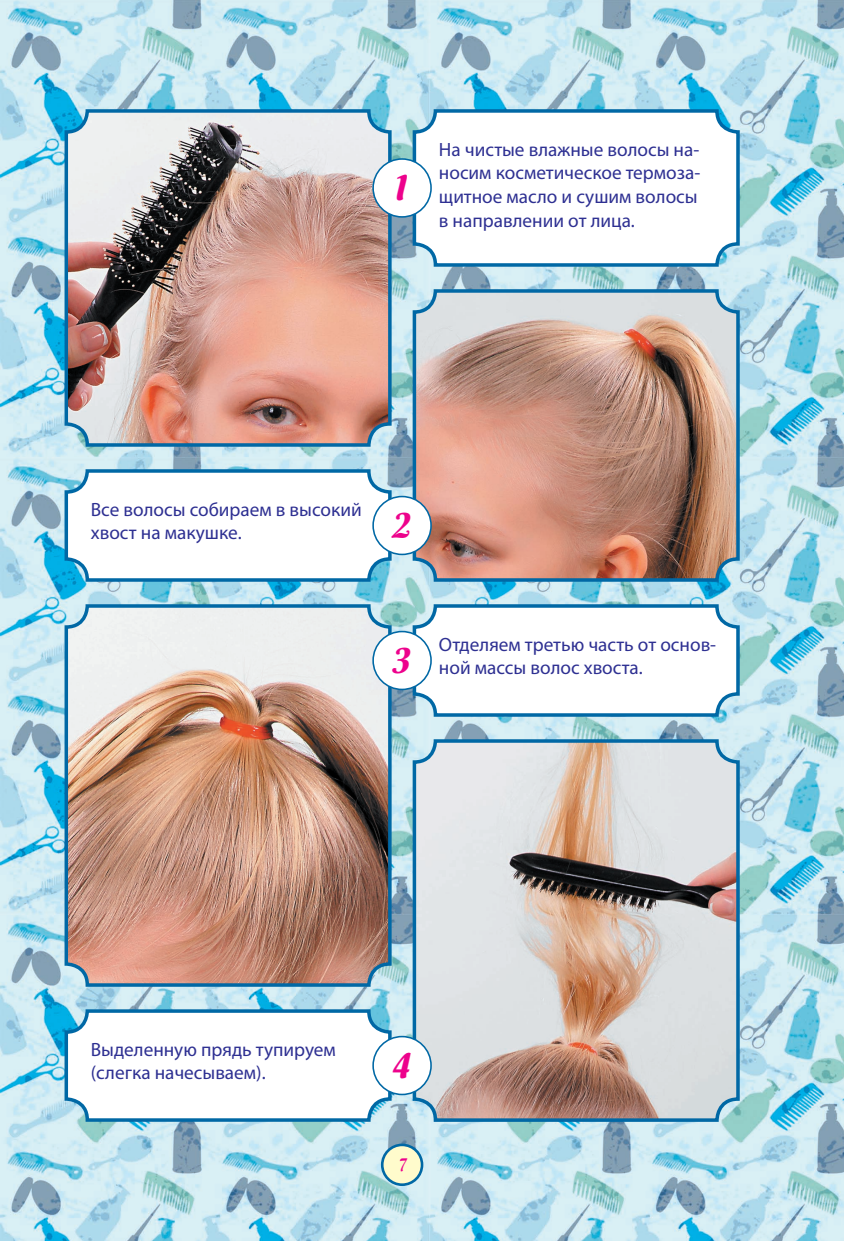
<style>
.page{position:relative;width:844px;height:1241px;background:#fff}
.page>*{position:absolute;margin:0;border:0;box-sizing:border-box;transform-origin:0 0}
.Number{font:35px "Lockon";color:#ed028c}
.Step_NextFr{font:19.25px/23.6px "Myriad Pro";color:#2e3092}
.PageNum{font:17.5px "Lockon";color:#ed028c;scale:.9 1}
</style>
<div class="page">
<img style="left:1px;top:0;width:842px;height:1240px">
<img style="left:414px;top:741px;width:323px;height:378px">
<div style="left:412px;top:739px;width:327px;height:382px;border:4px solid #0068a5;border-radius:21px"></div>
<img style="left:66px;top:606px;width:324px;height:378px">
<div style="left:64px;top:604px;width:327px;height:382px;border:4px solid #0068a5;border-radius:21px"></div>
<img style="left:414px;top:291px;width:323px;height:289px">
<div style="left:412px;top:289px;width:327px;height:292px;border:4px solid #0068a5;border-radius:21px"></div>
<img style="left:66px;top:111px;width:324px;height:334px">
<div style="left:64px;top:109px;width:327px;height:337px;border:4px solid #0068a5;border-radius:21px"></div>
<img style="left:0;top:0;width:1px;height:1240px">
<div style="left:414px;top:111px;width:323px;height:154px;background:#fff;border-radius:21px"></div>
<div style="left:412px;top:109px;width:327px;height:158px;border:4px solid #0068a5;border-radius:21px"></div>
<div style="left:66px;top:471px;width:324px;height:109px;background:#fff;border-radius:21px"></div>
<div style="left:64px;top:469px;width:327px;height:112px;border:4px solid #0068a5;border-radius:21px"></div>
<div style="left:66px;top:1010px;width:324px;height:109px;background:#fff;border-radius:21px"></div>
<div style="left:64px;top:1009px;width:327px;height:112px;border:4px solid #0068a5;border-radius:21px"></div>
<div style="left:414px;top:606px;width:323px;height:109px;background:#fff;border-radius:21px"></div>
<div style="left:412px;top:604px;width:327px;height:112px;border:4px solid #0068a5;border-radius:21px"></div>
<div style="left:373px;top:631px;width:58px;height:58px;background:#fff;border-radius:50%"></div>
<div style="left:372px;top:630px;width:59px;height:60px;border:2px solid #0068a5;border-radius:50%"></div>
<div style="left:373px;top:1036px;width:58px;height:58px;background:#fff;border-radius:50%"></div>
<div style="left:372px;top:1035px;width:59px;height:60px;border:2px solid #0068a5;border-radius:50%"></div>
<div style="left:373px;top:159px;width:58px;height:58px;background:#fff;border-radius:50%"></div>
<div style="left:372px;top:158px;width:59px;height:60px;border:2px solid #0068a5;border-radius:50%"></div>
<div style="left:373px;top:496px;width:58px;height:58px;background:#fff;border-radius:50%"></div>
<div style="left:372px;top:495px;width:59px;height:60px;border:2px solid #0068a5;border-radius:50%"></div>
<div style="left:382px;top:1144px;width:40px;height:40px;background:#fffbcc;border-radius:50%"></div>
<div style="left:381px;top:1143px;width:42px;height:42px;border:3px solid #0068a5;border-radius:50%"></div>
<p class="Number" style="left:392px;top:164px;width:20px">1</p>
<p class="Step_NextFr" style="left:439px;top:137px;width:263px">На чистые влажные волосы на&shy;носим косметическое термоза&shy;щитное масло и сушим волосы в направлении от лица.</p>
<p class="Step_NextFr" style="left:91px;top:497px;width:272px">Все волосы собираем в высокий хвост на макушке.</p>
<p class="Number" style="left:392px;top:502px;width:20px">2</p>
<p class="Number" style="left:392px;top:636px;width:20px">3</p>
<p class="Step_NextFr" style="left:439px;top:632px;width:279px">Отделяем третью часть от основ&shy;ной массы волос хвоста.</p>
<p class="Step_NextFr" style="left:91px;top:1036px;width:246px">Выделенную прядь тупируем (слегка начесываем).</p>
<p class="Number" style="left:392px;top:1041px;width:20px">4</p>
<p class="PageNum" style="left:398px;top:1153px;width:11px">7</p>
</div>
